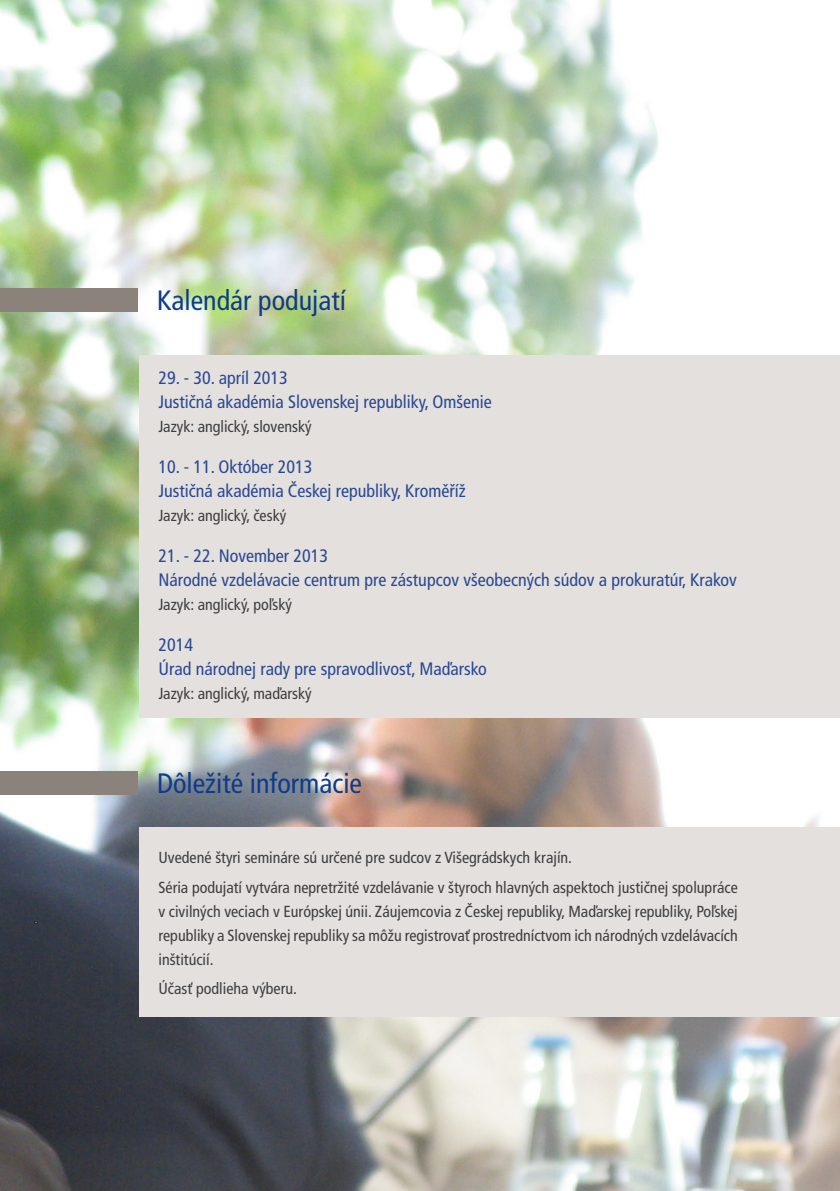
<style>
.page{position:relative;width:840px;height:1191px;background:#fff}
.page>*{position:absolute;margin:0;border:0;box-sizing:border-box;transform-origin:0 0}
.t1{font:condensed 28px "Frutiger LTCE";color:#103b8a}
.t2{font:condensed 18px/24px "Frutiger LTCE";color:#2a4892}
.t3{font:condensed 16px/24px "Frutiger LTCE";color:#3e3e3f}
</style>
<div class="page">
<img style="left:0;top:0;width:839px;height:1191px">
<div style="left:139px;top:355px;width:700px;height:362px;background:#e3e0de"></div>
<div style="left:0;top:288px;width:137px;height:23px;background:#8b827b"></div>
<div style="left:139px;top:827px;width:700px;height:190px;background:#e3e0de"></div>
<div style="left:0;top:771px;width:137px;height:23px;background:#8b827b"></div>
<h1 class="t1" style="left:157px;top:284px;width:190px">Kalendár podujatí</h1>
<p class="t2" style="left:158px;top:365px;width:335px">29. - 30. apríl 2013<br>Justičná akadémia Slovenskej republiky, Omšenie</p>
<p class="t3" style="left:158px;top:414px;width:155px">Jazyk: anglický, slovenský</p>
<p class="t2" style="left:158px;top:454px;width:309px">10. - 11. Október 2013<br>Justičná akadémia Českej republiky, Kroměříž</p>
<p class="t3" style="left:158px;top:503px;width:129px">Jazyk: anglický, český</p>
<p class="t2" style="left:158px;top:543px;width:579px">21. - 22. November 2013<br>Národné vzdelávacie centrum pre zástupcov všeobecných súdov a prokuratúr, Krakov</p>
<p class="t3" style="left:158px;top:592px;width:135px">Jazyk: anglický, poľský</p>
<p class="t2" style="left:158px;top:632px;width:329px">2014<br>Úrad národnej rady pre spravodlivosť, Maďarsko</p>
<p class="t3" style="left:158px;top:681px;width:155px">Jazyk: anglický, maďarský</p>
<h1 class="t1" style="left:157px;top:767px;width:206px">Dôležité informácie</h1>
<p class="t3" style="left:158px;top:842px;width:580px;line-height:29.6px">Uvedené štyri semináre sú určené pre sudcov z Višegrádskych krajín.<br>Séria podujatí vytvára nepretržité vzdelávanie v štyroch hlavných aspektoch justičnej spolupráce</p>
<p class="t3" style="left:158px;top:899px;width:580px;text-align:justify">v civilných veciach v Európskej únii. Záujemcovia z Českej republiky, Maďarskej republiky, Poľskej republiky a Slovenskej republiky sa môžu registrovať prostredníctvom ich národných vzdelávacích inštitúcií.</p>
<p class="t3" style="left:158px;top:977px;width:140px">Účasť podlieha výberu.</p>
</div>
